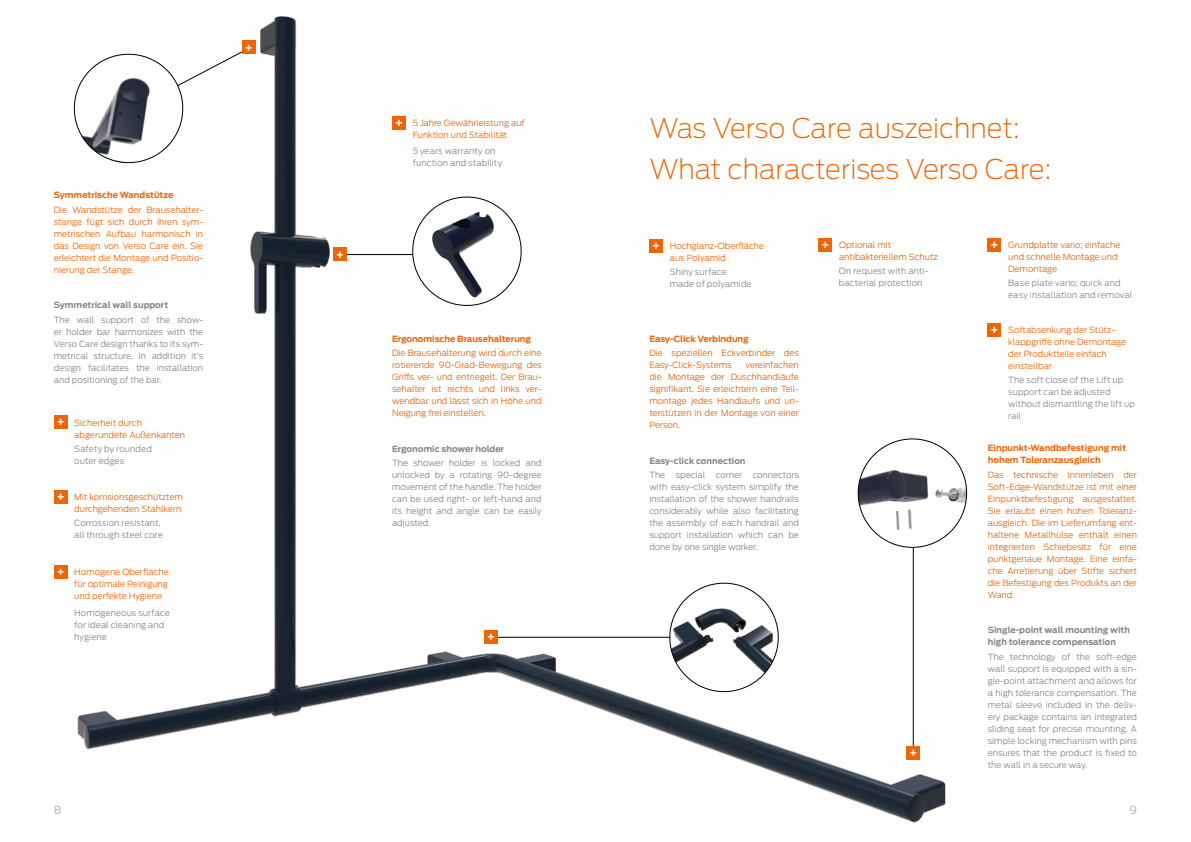
<style>
.page{position:relative;width:1191px;height:842px;background:#fff}
.page>*{position:absolute;margin:0;border:0;box-sizing:border-box;transform-origin:0 0}
.t1{font:200 27px "Antenna";letter-spacing:-.005em;color:#ec6608}
.t2{font:500 12px "Antenna";color:#fff}
.t3{font:300 11px "Antenna";color:#a8a8a7}
.t4{font:300 8.5px/12px "Antenna";color:#ec6608}
.t5{font:300 8.5px/12px "Antenna";letter-spacing:.005em;color:#878787}
.t6{font:700 8.5px/12px "Antenna";color:#ec6608}
.t7{font:700 8.5px/12px "Antenna";color:#878787}
</style>
<div class="page">
<img style="left:77px;top:16px;width:882px;height:807px">
<hr style="left:491px;top:637px;width:180px;height:1px;background:#000">
<hr style="left:333px;top:254px;width:180px;height:1px;background:#000">
<hr style="left:913px;top:443px;width:1px;height:303px;background:#000">
<div style="left:242px;top:41px;width:13px;height:13px;background:#ec6608"></div>
<div style="left:333px;top:248px;width:13px;height:13px;background:#ec6608"></div>
<div style="left:484px;top:631px;width:13px;height:13px;background:#ec6608"></div>
<div style="left:906px;top:746px;width:13px;height:14px;background:#ec6608"></div>
<div style="left:987px;top:238px;width:14px;height:13px;background:#ec6608"></div>
<div style="left:987px;top:323px;width:14px;height:13px;background:#ec6608"></div>
<div style="left:392px;top:116px;width:13px;height:14px;background:#ec6608"></div>
<div style="left:54px;top:490px;width:13px;height:14px;background:#ec6608"></div>
<div style="left:818px;top:238px;width:14px;height:13px;background:#ec6608"></div>
<div style="left:54px;top:565px;width:13px;height:14px;background:#ec6608"></div>
<div style="left:649px;top:239px;width:13px;height:13px;background:#ec6608"></div>
<div style="left:54px;top:416px;width:13px;height:13px;background:#ec6608"></div>
<svg style="left:407px;top:191px;width:120px;height:120px"></svg>
<svg style="left:73px;top:47px;width:177px;height:121px"></svg>
<img style="left:670px;top:583px;width:108px;height:109px;border-radius:54px">
<img style="left:858px;top:439px;width:108px;height:108px;border-radius:54px">
<h2 class="t2" style="left:244px;top:40px;width:10px">+</h2>
<p class="t6" style="left:54px;top:189px;width:121px">Symmetrische Wandstütze</p>
<p class="t4" style="left:54px;top:204px;width:151px;text-align:justify">Die Wandstütze der Brausehalter&shy;stange fügt sich durch ihren sym&shy;metrischen Aufbau harmonisch in das Design von Verso Care ein. Sie erleichtert die Montage und Positio&shy;nierung der Stange.</p>
<p class="t7" style="left:54px;top:299px;width:116px">Symmetrical wall support</p>
<p class="t5" style="left:54px;top:314px;width:151px;text-align:justify">The wall support of the show&shy;er holder bar harmonizes with the Verso Care design thanks to its sym&shy;metrical structure. In addition it’s design facilitates the installation and positioning of the bar.</p>
<h2 class="t2" style="left:56px;top:415px;width:10px">+</h2>
<p class="t4" style="left:74px;top:416px;width:112px">Sicherheit durch abgerundete Außenkanten</p>
<p class="t5" style="left:74px;top:442px;width:79px">Safety by rounded outer edges</p>
<h2 class="t2" style="left:56px;top:490px;width:10px">+</h2>
<p class="t4" style="left:74px;top:491px;width:110px">Mit korrisionsgeschütztem durchgehenden Stahlkern</p>
<p class="t5" style="left:74px;top:517px;width:90px">Corrossion resistant, all through steel core</p>
<h2 class="t2" style="left:56px;top:564px;width:10px">+</h2>
<p class="t4" style="left:74px;top:566px;width:96px;text-align:justify">Homogene Oberfläche für optimale Reinigung und perfekte Hygiene</p>
<p class="t5" style="left:74px;top:607px;width:97px">Homogeneous surface for ideal cleaning and hygiene</p>
<h2 class="t2" style="left:336px;top:247px;width:10px">+</h2>
<h2 class="t2" style="left:395px;top:115px;width:10px">+</h2>
<p class="t4" style="left:413px;top:117px;width:114px">5 Jahre Gewährleistung auf<br>Funktion und Stabilität</p>
<h1 class="t1" style="left:649px;top:112px;width:372px">Was Verso Care auszeichnet:</h1>
<p class="t5" style="left:413px;top:144px;width:91px">5 years warranty on function and stability</p>
<h1 class="t1" style="left:649px;top:153px;width:403px">What characterises Verso Care:</h1>
<h2 class="t2" style="left:652px;top:238px;width:10px">+</h2>
<p class="t4" style="left:670px;top:240px;width:96px">Hochglanz-Oberfläche aus Polyamid</p>
<p class="t5" style="left:670px;top:266px;width:83px">Shiny surface made of polyamide</p>
<h2 class="t2" style="left:821px;top:237px;width:10px">+</h2>
<p class="t4" style="left:839px;top:239px;width:100px">Optional mit antibakteriellem Schutz</p>
<p class="t5" style="left:839px;top:265px;width:91px">On request with anti&shy;bacterial protection</p>
<h2 class="t2" style="left:990px;top:237px;width:10px">+</h2>
<p class="t4" style="left:1008px;top:239px;width:114px">Grundplatte vario; einfache und schnelle Montage und<br>Demontage</p>
<p class="t5" style="left:1008px;top:277px;width:126px">Base plate vario; quick and easy installation and removal</p>
<p class="t6" style="left:392px;top:332px;width:140px">Ergonomische Brausehalterung</p>
<p class="t4" style="left:392px;top:347px;width:151px;text-align:justify">Die Brausehalterung wird durch eine rotierende 90-Grad-Bewegung des Griffs ver- und entriegelt. Der Brau&shy;sehalter ist rechts und links ver&shy;wendbar und lässt sich in Höhe und Neigung frei einstellen.</p>
<p class="t6" style="left:649px;top:332px;width:101px">Easy-Click Verbindung</p>
<p class="t4" style="left:649px;top:347px;width:151px">Die speziellen Eckverbinder des<br>Easy-Click-Systems</p>
<p class="t4" style="left:649px;top:359px;width:151px;text-align:justify;text-indent:96px">vereinfachen die Montage der Duschhandläufe signifikant. Sie erleichtern eine Teil&shy;montage jedes Handlaufs und un&shy;terstützen in der Montage von einer Person.</p>
<h2 class="t2" style="left:990px;top:322px;width:10px">+</h2>
<p class="t4" style="left:1008px;top:324px;width:119px">Softabsenkung der Stütz&shy;klappgriffe ohne Demontage der Produktteile einfach einstellbar</p>
<p class="t5" style="left:1008px;top:374px;width:128px">The soft close of the Lift up support can be adjusted without dismantling the lift up rail</p>
<p class="t7" style="left:392px;top:442px;width:113px">Ergonomic shower holder</p>
<p class="t5" style="left:392px;top:457px;width:151px;text-align:justify">The shower holder is locked and unlocked by a rotating 90-degree movement of the handle. The holder can be used right- or left-hand and its height and angle can be easily adjusted.</p>
<p class="t7" style="left:649px;top:454px;width:98px">Easy-click connection</p>
<p class="t5" style="left:649px;top:469px;width:151px;text-align:justify">The special corner connectors with easy-click system simplify the installation of the shower handrails considerably while also facilitating the assembly of each handrail and support installation which can be done by one single worker.</p>
<h2 class="t2" style="left:487px;top:630px;width:10px">+</h2>
<h2 class="t2" style="left:909px;top:746px;width:10px">+</h2>
<p class="t6" style="left:987px;top:442px;width:140px">Einpunkt-Wandbefestigung mit hohem Toleranzausgleich</p>
<p class="t4" style="left:987px;top:469px;width:151px;text-align:justify">Das technische Innenleben der Soft-Edge-Wandstütze ist mit einer Einpunktbefestigung ausgestattet.<br>Sie erlaubt einen hohen Toleranz&shy;ausgleich. Die im Lieferumfang ent&shy;haltene Metallhülse enthält einen integrierten Schiebesitz für eine punktgenaue Montage. Eine einfa&shy;che Arretierung über Stifte sichert die Befestigung des Produkts an der Wand.</p>
<p class="t7" style="left:987px;top:624px;width:144px">Single-point wall mounting with high tolerance compensation</p>
<p class="t5" style="left:987px;top:651px;width:151px;text-align:justify">The technology of the soft-edge wall support is equipped with a sin&shy;gle-point attachment and allows for a high tolerance compensation. The metal sleeve included in the deliv&shy;ery package contains an integrated sliding seat for precise mounting. A simple locking mechanism with pins ensures that the product is fixed to the wall in a secure way.</p>
<p class="t3" style="left:54px;top:803px;width:9px">8</p>
<p class="t3" style="left:1129px;top:803px;width:9px">9</p>
</div>
